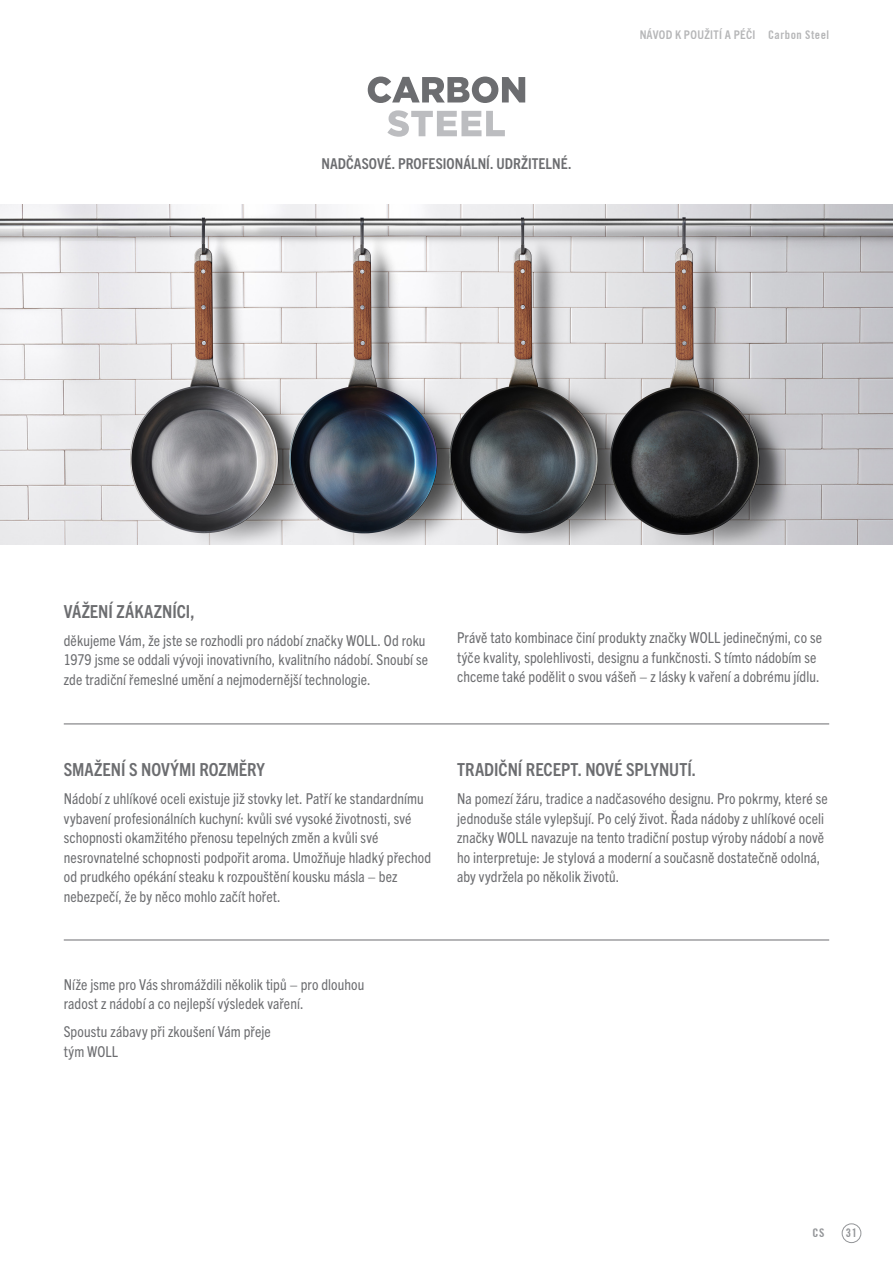
<style>
.page{position:relative;width:893px;height:1263px;background:#fff}
.page>*{position:absolute;margin:0;border:0;box-sizing:border-box;transform-origin:0 0}
.Zwischenueberschrift_CS{font:700 condensed 18px "Trade Gothic Next LT Pro";letter-spacing:-.005em;color:#6c6d70}
.Fliesstext_ohne_Trennungen_CS{font:condensed 15px/19.5px "Trade Gothic Next LT Pro";letter-spacing:.01em;color:#6c6d70}
.Fließtext_ENG{font:700 condensed 15px "Trade Gothic Next LT Pro";letter-spacing:.005em;color:#6c6d70}
.t1{font:700 condensed 12px "Trade Gothic Next LT Pro";letter-spacing:.03em;color:#6c6d70}
.t2{font:700 condensed 12px "Trade Gothic No.20";color:#939598}
.s1{font-family:"Trade Gothic No.20"}
</style>
<div class="page">
<div style="left:842px;top:1224px;width:19px;height:19px;border:1px solid #939598;border-radius:50%"></div>
<hr style="left:64px;top:724px;width:765px;height:1px;background:#6c6d70">
<hr style="left:64px;top:940px;width:765px;height:1px;background:#6c6d70">
<img style="left:0;top:204px;width:893px;height:340px">
<svg style="left:368px;top:77px;width:157px;height:26px"></svg>
<svg style="left:387px;top:110px;width:118px;height:27px"></svg>
<p class="Fließtext_ENG" style="left:321px;top:153px;width:252px">NADČASOVÉ. PROFESIONÁLNÍ. UDRŽITELNÉ.</p>
<p class="t1" style="left:639px;top:26px;width:191px">NÁVOD K POUŽITÍ A PÉČI <span class="s1">Carbon Steel</span></p>
<p class="Zwischenueberschrift_CS" style="left:64px;top:599px;width:132px">VÁŽENÍ ZÁKAZNÍCI,</p>
<p class="Fliesstext_ohne_Trennungen_CS" style="left:64px;top:630px;width:366px">děkujeme Vám, že jste se rozhodli pro nádobí značky WOLL. Od roku<br>1979 jsme se oddali vývoji inovativního, kvalitního nádobí. Snoubí se zde tradiční řemeslné umění a nejmodernější technologie.</p>
<p class="Fliesstext_ohne_Trennungen_CS" style="left:457px;top:627px;width:366px">Právě tato kombinace činí produkty značky WOLL jedinečnými, co se týče kvality, spolehlivosti, designu a funkčnosti. S tímto nádobím se chceme také podělit o svou vášeň – z lásky k vaření a dobrému jídlu.</p>
<p class="Zwischenueberschrift_CS" style="left:64px;top:757px;width:203px">SMAŽENÍ S NOVÝMI ROZMĚRY</p>
<p class="Fliesstext_ohne_Trennungen_CS" style="left:64px;top:788px;width:369px">Nádobí z uhlíkové oceli existuje již stovky let. Patří ke standardnímu vybavení profesionálních kuchyní: kvůli své vysoké životnosti, své schopnosti okamžitého přenosu tepelných změn a kvůli své nesrovnatelné schopnosti podpořit aroma. Umožňuje hladký přechod od prudkého opékání steaku k rozpouštění kousku másla – bez nebezpečí, že by něco mohlo začít hořet.</p>
<p class="Zwischenueberschrift_CS" style="left:457px;top:757px;width:240px">TRADIČNÍ RECEPT. NOVÉ SPLYNUTÍ.</p>
<p class="Fliesstext_ohne_Trennungen_CS" style="left:457px;top:788px;width:372px">Na pomezí žáru, tradice a nadčasového designu. Pro pokrmy, které se jednoduše stále vylepšují. Po celý život. Řada nádoby z uhlíkové oceli značky WOLL navazuje na tento tradiční postup výroby nádobí a nově ho interpretuje: Je stylová a moderní a současně dostatečně odolná, aby vydržela po několik životů.</p>
<p class="Fliesstext_ohne_Trennungen_CS" style="left:64px;top:974px;width:302px">Níže jsme pro Vás shromáždili několik tipů – pro dlouhou radost z nádobí a co nejlepší výsledek vaření.</p>
<p class="Fliesstext_ohne_Trennungen_CS" style="left:64px;top:1021px;width:209px">Spoustu zábavy při zkoušení Vám přeje tým WOLL</p>
<p class="t2" style="left:812px;top:1225px;width:14px">CS</p>
<p class="t2" style="left:846px;top:1225px;width:13px">31</p>
</div>
